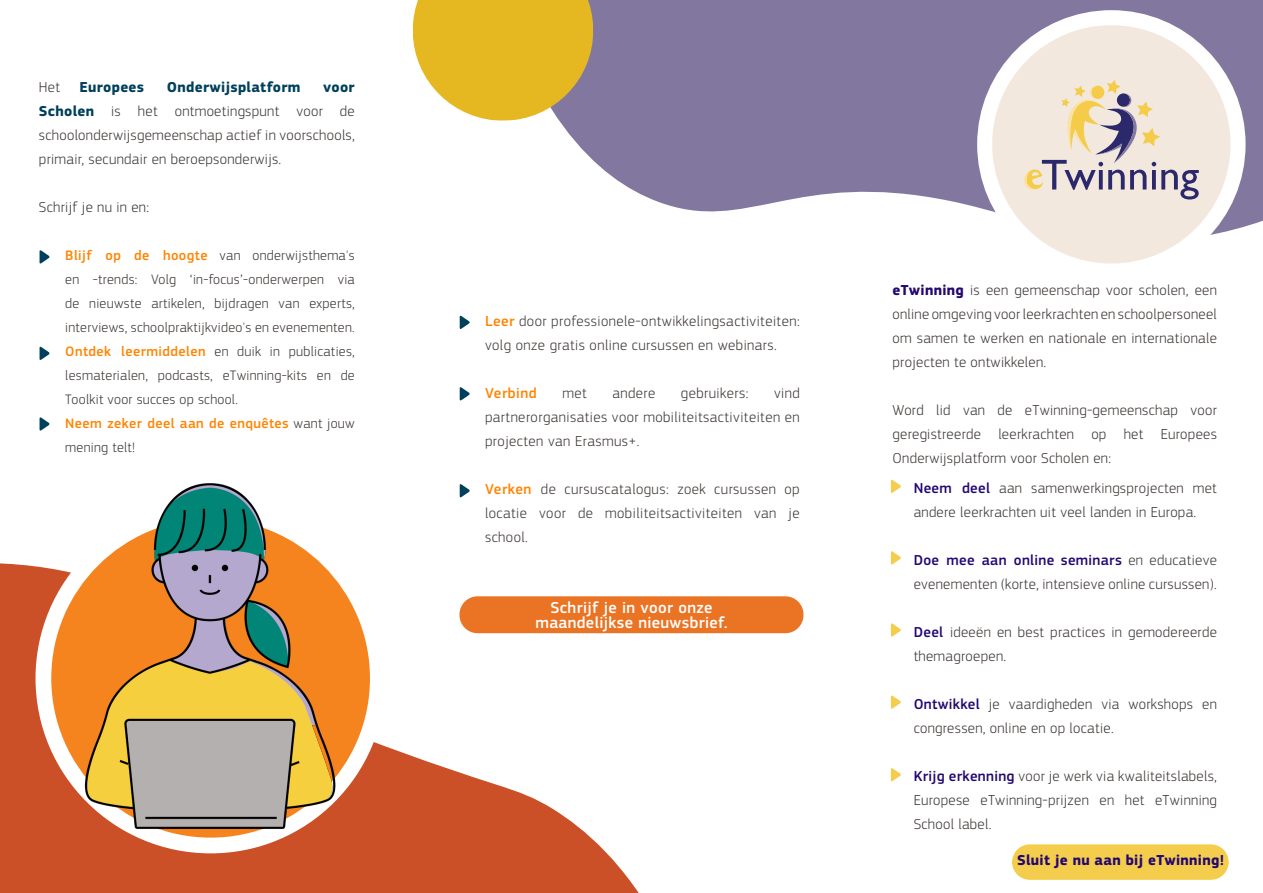
<style>
.page{position:relative;width:1263px;height:893px;background:#fff}
.page>*{position:absolute;margin:0;border:0;box-sizing:border-box;transform-origin:0 0}
.t1{font:500 16.5px "EC Square Sans Pro";letter-spacing:.02em;color:#fff}
.Body_text{font:300 15px/24px "EC Square Sans Pro";letter-spacing:.02em;color:#3c3633;text-align:justify}
.t2{font:700 15px "EC Square Sans Pro";letter-spacing:.02em;color:#230871}
.Body_text-2{font:700 15px "EC Square Sans Pro";letter-spacing:.02em;color:#00405c}
.Body_text-3{font:500 15px "EC Square Sans Pro";letter-spacing:.03em;color:#ff8400}
.Body_text-4{font:300 14.25px/24px "EC Square Sans Pro";letter-spacing:.02em;color:#3c3633;text-align:justify}
.Body_text-5{font:500 14.25px/24px "EC Square Sans Pro";letter-spacing:.03em;color:#ff8400}
.s1{font-weight:700;color:#00405c}
.s2{font-weight:500;color:#ff8400}
.s3{font-weight:300;color:#3c3633}
.s4{font-weight:700;color:#230871}
.s5{font-weight:500;color:#230871}
</style>
<div class="page">
<svg style="left:559px;top:0;width:704px;height:235px;fill:#82789f"></svg>
<svg style="left:891px;top:480px;width:10px;height:13px"></svg>
<svg style="left:0;top:563px;width:661px;height:330px"></svg>
<div style="left:459px;top:596px;width:344px;height:37px;background:#ea7424;border-radius:18px"></div>
<svg style="left:891px;top:551px;width:10px;height:13px"></svg>
<svg style="left:891px;top:695px;width:10px;height:14px"></svg>
<svg style="left:891px;top:768px;width:10px;height:13px"></svg>
<svg style="left:891px;top:623px;width:10px;height:14px"></svg>
<div style="left:985px;top:18px;width:253px;height:253px;background:#f3e8de;border-radius:50%"></div>
<div style="left:977px;top:10px;width:268px;height:269px;border:15px solid #fff;border-radius:50%"></div>
<svg style="left:1024px;top:80px;width:175px;height:119px"></svg>
<svg style="left:412px;top:0;width:182px;height:121px;background:#e0ba41"></svg>
<div style="left:1012px;top:844px;width:216px;height:36px;background:#f4cd4c;border-radius:18px"></div>
<img style="left:46px;top:483px;width:337px;height:398px">
<svg style="left:40px;top:250px;width:10px;height:13px"></svg>
<svg style="left:40px;top:347px;width:10px;height:13px"></svg>
<svg style="left:40px;top:417px;width:10px;height:14px"></svg>
<svg style="left:460px;top:316px;width:10px;height:13px"></svg>
<svg style="left:460px;top:387px;width:10px;height:13px"></svg>
<svg style="left:460px;top:484px;width:10px;height:13px"></svg>
<p class="Body_text" style="left:39px;top:75px;width:23px">Het</p>
<p class="Body_text-2" style="left:79px;top:78px;width:66px">Europees</p>
<p class="Body_text-2" style="left:167px;top:78px;width:135px">Onderwijsplatform</p>
<p class="Body_text" style="left:39px;top:75px;width:317px;text-indent:284px"><span class="s1">voor Scholen</span> is het ontmoetingspunt voor de schoolonderwijsgemeenschap actief in voorschools, primair, secundair en beroepsonderwijs.</p>
<p class="Body_text" style="left:39px;top:195px;width:112px">Schrijf je nu in en:</p>
<p class="Body_text-4" style="left:65px;top:243px;width:291px"><span class="s2">Blijf op de hoogte</span> van onderwijsthema's en -trends: Volg ‘in-focus’-onderwerpen via de nieuwste artikelen, bijdragen van experts, interviews, schoolpraktijkvideo's en evenementen.</p>
<p class="Body_text-4" style="left:65px;top:339px;width:291px"><span class="s2">Ontdek leermiddelen</span> en duik in publicaties, lesmaterialen, podcasts, eTwinning-kits en de Toolkit voor succes op school.</p>
<p class="Body_text-5" style="left:65px;top:412px;width:291px">Neem zeker deel aan de enquêtes <span class="s3">want jouw mening telt!</span></p>
<p class="Body_text" style="left:485px;top:309px;width:316px"><span class="s2">Leer</span> door professionele-ontwikkelingsactiviteiten: volg onze gratis online cursussen en webinars.</p>
<p class="Body_text-3" style="left:485px;top:384px;width:53px">Verbind</p>
<p class="Body_text" style="left:562px;top:381px;width:26px">met</p>
<p class="Body_text" style="left:612px;top:381px;width:44px">andere</p>
<p class="Body_text" style="left:681px;top:381px;width:69px">gebruikers:</p>
<p class="Body_text" style="left:485px;top:381px;width:316px;text-indent:289px">vind partnerorganisaties voor mobiliteitsactiviteiten en projecten van Erasmus+.</p>
<p class="Body_text" style="left:485px;top:477px;width:316px"><span class="s2">Verken</span> de cursuscatalogus: zoek cursussen op locatie voor de mobiliteitsactiviteiten van je school.</p>
<p class="t1" style="left:550px;top:598px;width:164px">Schrijf je in voor onze</p>
<p class="t1" style="left:535px;top:613px;width:194px">maandelijkse nieuwsbrief.</p>
<p class="Body_text" style="left:892px;top:278px;width:326px"><span class="s4">eTwinning</span> is een gemeenschap voor scholen, een online omgeving voor leerkrachten en schoolpersoneel om samen te werken en nationale en internationale projecten te ontwikkelen.</p>
<p class="Body_text" style="left:892px;top:398px;width:326px">Word lid van de eTwinning-gemeenschap voor geregistreerde leerkrachten op het Europees Onderwijsplatform voor Scholen en:</p>
<p class="Body_text" style="left:914px;top:476px;width:305px"><span class="s5">Neem deel</span> aan samenwerkingsprojecten met andere leerkrachten uit veel landen in Europa.</p>
<p class="Body_text" style="left:914px;top:548px;width:305px"><span class="s5">Doe mee aan online seminars</span> en educatieve evenementen (korte, intensieve online cursussen).</p>
<p class="Body_text" style="left:914px;top:620px;width:305px"><span class="s5">Deel</span> ideeën en best practices in gemodereerde themagroepen.</p>
<p class="Body_text" style="left:914px;top:692px;width:305px"><span class="s5">Ontwikkel</span> je vaardigheden via workshops en congressen, online en op locatie.</p>
<p class="Body_text" style="left:914px;top:764px;width:305px"><span class="s5">Krijg erkenning</span> voor je werk via kwaliteitslabels, Europese eTwinning-prijzen en het eTwinning School label.</p>
<p class="t2" style="left:1017px;top:851px;width:208px">Sluit je nu aan bij eTwinning!</p>
</div>
